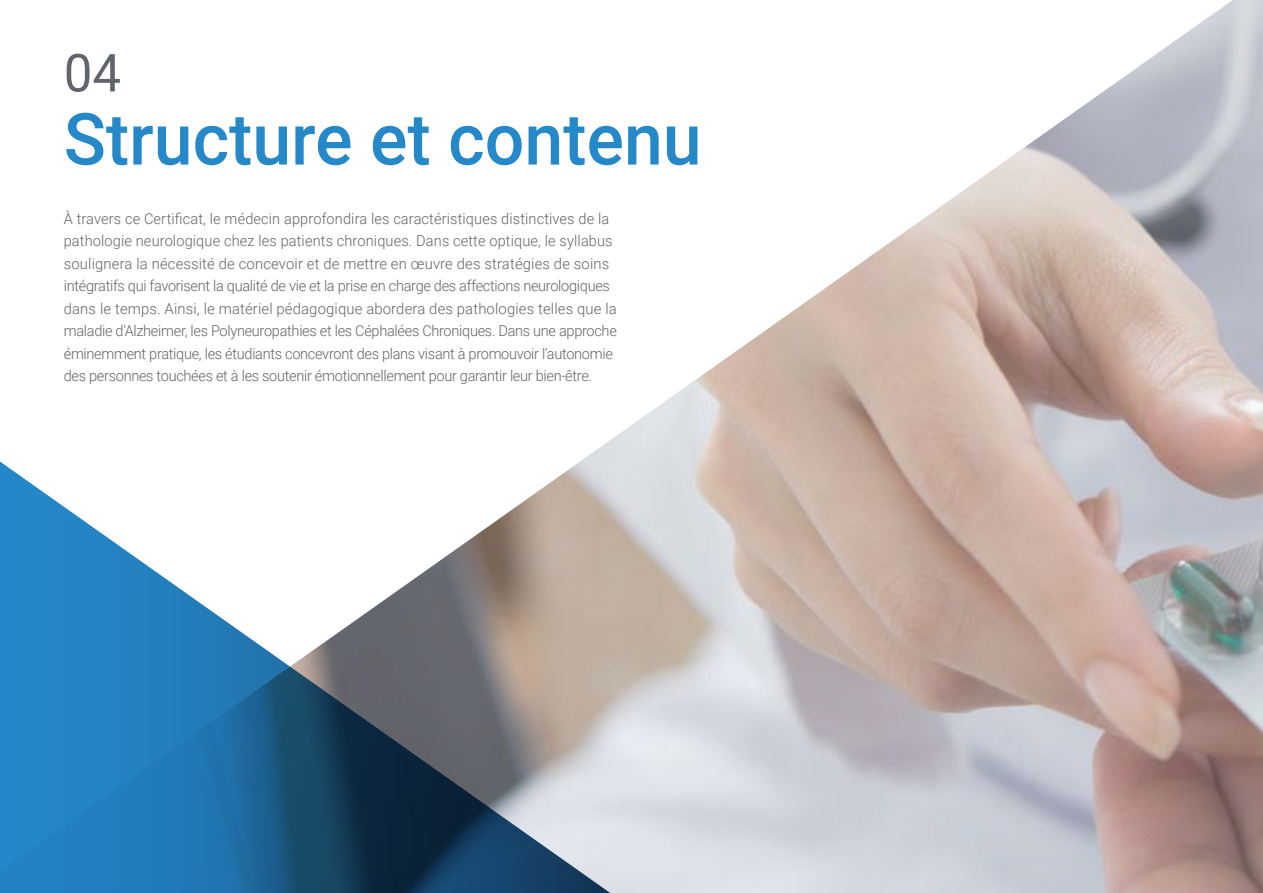
<style>
.page{position:relative;width:1263px;height:893px;background:#fff}
.page>*{position:absolute;margin:0;border:0;box-sizing:border-box;transform-origin:0 0}
.t1{font:500 72px "Roboto";color:#2488c9}
.t2{font:52.5px "Roboto";color:#61646a}
.t3{font:300 15px/22.5px "Roboto";letter-spacing:-.02em;color:#61646a}
</style>
<div class="page">
<img style="left:602px;top:0;width:661px;height:893px">
<svg style="left:0;top:446px;width:640px;height:447px"></svg>
<h2 class="t2" style="left:64px;top:36px;width:59px">04</h2>
<h1 class="t1" style="left:64px;top:89px;width:639px">Structure et contenu</h1>
<p class="t3" style="left:64px;top:207px;width:555px">À travers ce Certificat, le médecin approfondira les caractéristiques distinctives de la pathologie neurologique chez les patients chroniques. Dans cette optique, le syllabus soulignera la nécessité de concevoir et de mettre en œuvre des stratégies de soins intégratifs qui favorisent la qualité de vie et la prise en charge des affections neurologiques dans le temps. Ainsi, le matériel pédagogique abordera des pathologies telles que la maladie d'Alzheimer, les Polyneuropathies et les Céphalées Chroniques. Dans une approche éminemment pratique, les étudiants concevront des plans visant à promouvoir l'autonomie des personnes touchées et à les soutenir émotionnellement pour garantir leur bien-être.</p>
</div>
